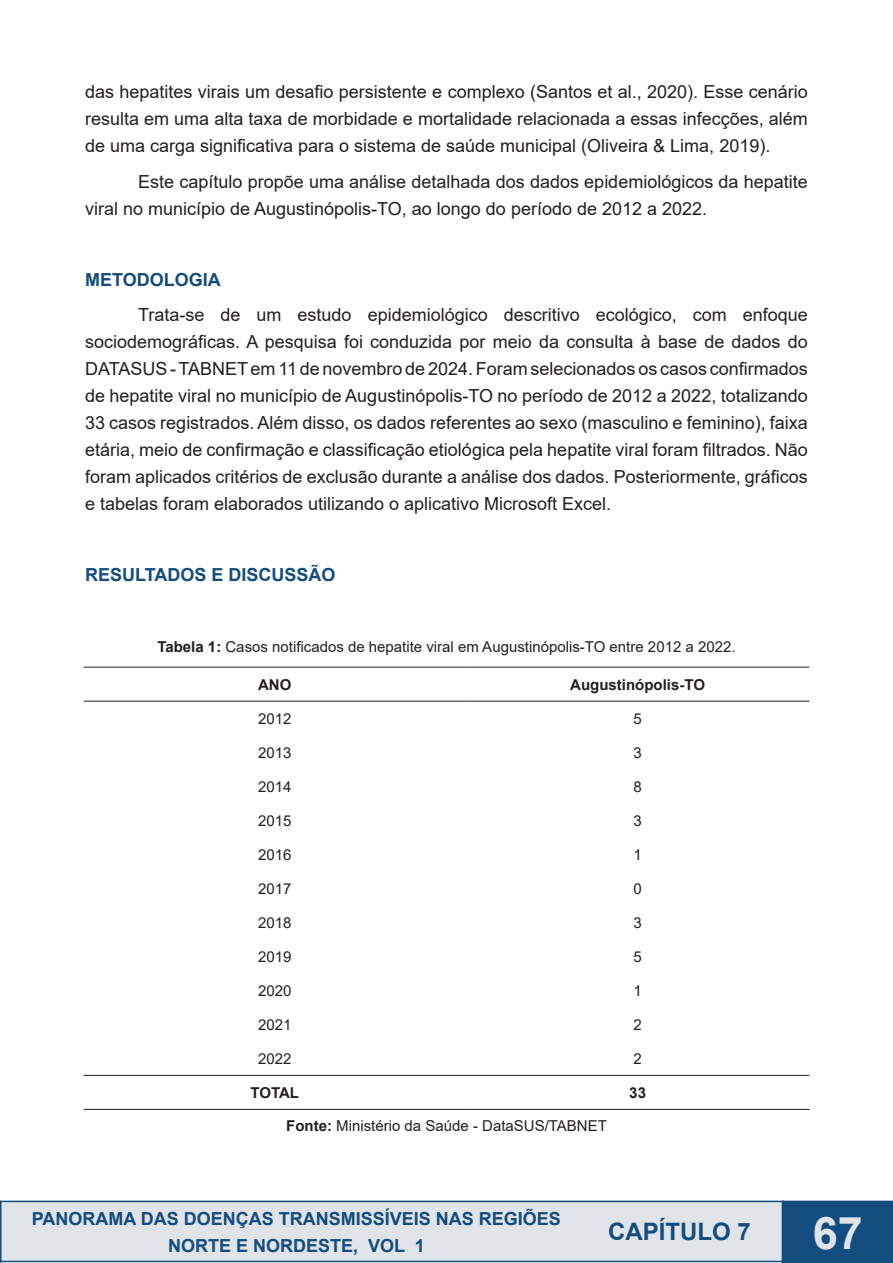
<style>
.page{position:relative;width:893px;height:1263px;background:#fff}
.page>*{position:absolute;margin:0;border:0;box-sizing:border-box;transform-origin:0 0}
.t1{font:700 45px "Arial";color:#e0e3e7}
.t2{font:700 24px "Arial";color:#134c7e}
.t3{font:18px/27px "Arial";color:#231f20;text-align:justify}
.t4{font:700 18px/27px "Arial";color:#134c7e;text-align:center}
.t5{font:15px "Arial";color:#231f20}
.t6{font:700 15px "Arial";color:#231f20}
.s1{font-weight:700}
</style>
<div class="page">
<div style="left:1px;top:1201px;width:782px;height:60px;background:#e0e3e7"></div>
<div style="left:0;top:1201px;width:784px;height:61px;border:2px solid #134c7e"></div>
<svg style="left:0;top:1201px;width:1px;height:62px"></svg>
<div style="left:782px;top:1201px;width:111px;height:62px;background:#134c7e"></div>
<hr style="left:84px;top:667px;width:382px;height:1px;background:#231f20">
<hr style="left:466px;top:667px;width:343px;height:1px;background:#231f20">
<hr style="left:84px;top:701px;width:382px;height:1px;background:#231f20">
<hr style="left:466px;top:701px;width:343px;height:1px;background:#231f20">
<hr style="left:84px;top:1075px;width:382px;height:1px;background:#231f20">
<hr style="left:466px;top:1075px;width:343px;height:1px;background:#231f20">
<hr style="left:84px;top:1109px;width:382px;height:1px;background:#231f20">
<hr style="left:466px;top:1109px;width:343px;height:1px;background:#231f20">
<p class="t3" style="left:85px;top:78px;width:724px">das hepatites virais um desafio persistente e complexo (Santos et al., 2020). Esse cenário resulta em uma alta taxa de morbidade e mortalidade relacionada a essas infecções, além de uma carga significativa para o sistema de saúde municipal (Oliveira &amp; Lima, 2019).</p>
<p class="t3" style="left:85px;top:168px;width:724px;text-indent:53px">Este capítulo propõe uma análise detalhada dos dados epidemiológicos da hepatite viral no município de Augustinópolis-TO, ao longo do período de 2012 a 2022.</p>
<p class="t4" style="left:85px;top:266px;width:137px">METODOLOGIA</p>
<p class="t3" style="left:85px;top:301px;width:724px;text-indent:53px">Trata-se de um estudo epidemiológico descritivo ecológico, com enfoque sociodemográficas. A pesquisa foi conduzida por meio da consulta à base de dados do DATASUS - TABNET em 11 de novembro de 2024. Foram selecionados os casos confirmados de hepatite viral no município de Augustinópolis-TO no período de 2012 a 2022, totalizando 33 casos registrados. Além disso, os dados referentes ao sexo (masculino e feminino), faixa etária, meio de confirmação e classificação etiológica pela hepatite viral foram filtrados. Não foram aplicados critérios de exclusão durante a análise dos dados. Posteriormente, gráficos e tabelas foram elaborados utilizando o aplicativo Microsoft Excel.</p>
<p class="t4" style="left:85px;top:562px;width:252px">RESULTADOS E DISCUSSÃO</p>
<p class="t5" style="left:157px;top:637px;width:580px"><span class="s1">Tabela 1:</span> Casos notificados de hepatite viral em Augustinópolis-TO entre 2012 a 2022.</p>
<p class="t6" style="left:258px;top:674px;width:35px">ANO</p>
<p class="t6" style="left:570px;top:674px;width:136px">Augustinópolis-TO</p>
<p class="t5" style="left:258px;top:708px;width:35px">2012</p>
<p class="t5" style="left:633px;top:708px;width:10px">5</p>
<p class="t5" style="left:258px;top:742px;width:35px">2013</p>
<p class="t5" style="left:633px;top:742px;width:10px">3</p>
<p class="t5" style="left:258px;top:776px;width:35px">2014</p>
<p class="t5" style="left:633px;top:776px;width:10px">8</p>
<p class="t5" style="left:258px;top:810px;width:35px">2015</p>
<p class="t5" style="left:633px;top:810px;width:10px">3</p>
<p class="t5" style="left:258px;top:844px;width:35px">2016</p>
<p class="t5" style="left:633px;top:844px;width:10px">1</p>
<p class="t5" style="left:258px;top:878px;width:35px">2017</p>
<p class="t5" style="left:633px;top:878px;width:10px">0</p>
<p class="t5" style="left:258px;top:912px;width:35px">2018</p>
<p class="t5" style="left:633px;top:912px;width:10px">3</p>
<p class="t5" style="left:258px;top:946px;width:35px">2019</p>
<p class="t5" style="left:633px;top:946px;width:10px">5</p>
<p class="t5" style="left:258px;top:980px;width:35px">2020</p>
<p class="t5" style="left:633px;top:980px;width:10px">1</p>
<p class="t5" style="left:258px;top:1014px;width:35px">2021</p>
<p class="t5" style="left:633px;top:1014px;width:10px">2</p>
<p class="t5" style="left:258px;top:1048px;width:35px">2022</p>
<p class="t5" style="left:633px;top:1048px;width:10px">2</p>
<p class="t6" style="left:251px;top:1082px;width:50px">TOTAL</p>
<p class="t6" style="left:629px;top:1082px;width:18px">33</p>
<p class="t5" style="left:286px;top:1115px;width:322px"><span class="s1">Fonte:</span> Ministério da Saúde - DataSUS/TABNET</p>
<p class="t4" style="left:32px;top:1205px;width:531px">PANORAMA DAS DOENÇAS TRANSMISSÍVEIS NAS REGIÕES<br>NORTE E NORDESTE, VOL 1</p>
<h2 class="t2" style="left:608px;top:1215px;width:144px">CAPÍTULO 7</h2>
<h1 class="t1" style="left:813px;top:1201px;width:52px">67</h1>
</div>
